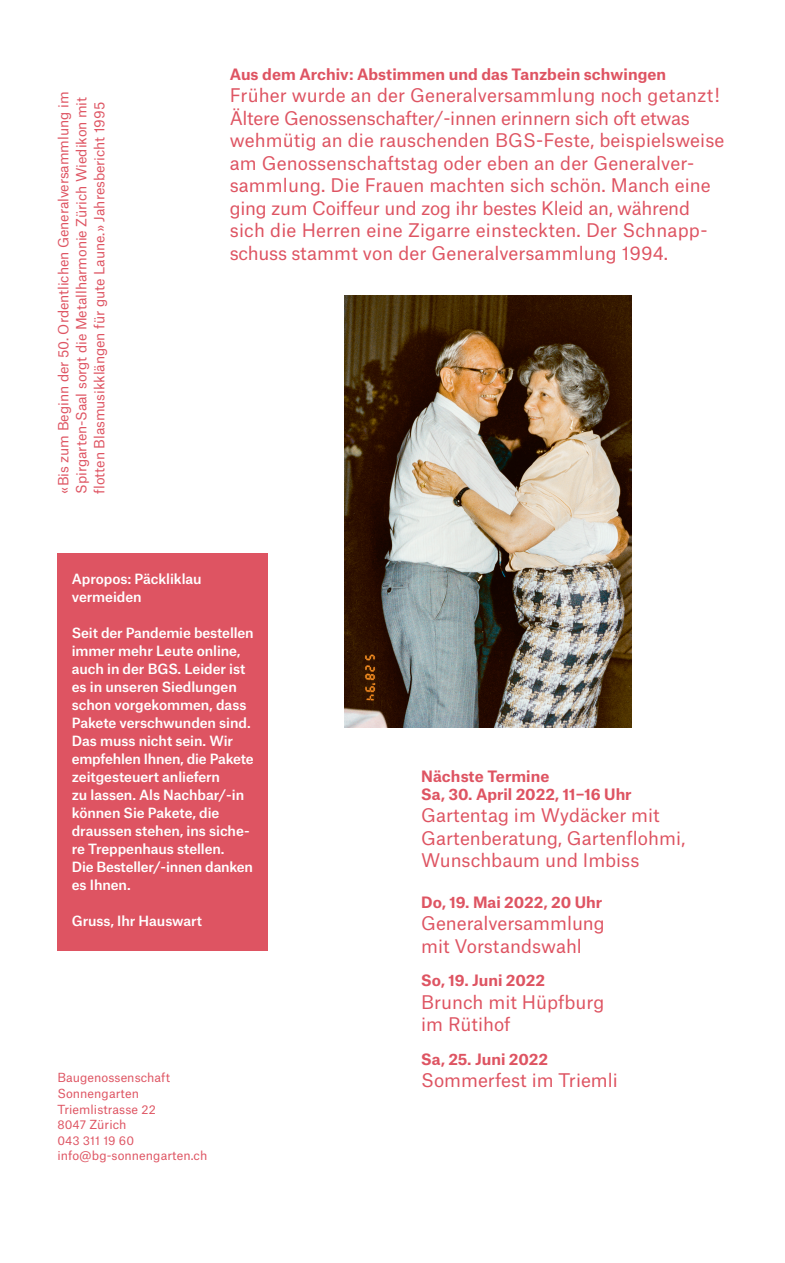
<style>
.page{position:relative;width:785px;height:1263px;background:#fff}
.page>*{position:absolute;margin:0;border:0;box-sizing:border-box;transform-origin:0 0}
.t1{font:18px/22.5px "Atlas Grotesk";color:#de5462}
.t2{font:700 15px/18px "Atlas Grotesk";color:#de5462}
.t3{font:500 13.5px/18px "Atlas Grotesk";letter-spacing:-.005em;color:#fff}
.t4{font:13.5px/18px "Atlas Grotesk";letter-spacing:-.005em;color:#de5462}
.t5{font:12px/15.6px "Atlas Grotesk";letter-spacing:.005em;color:#de5462}
.t6{font:11.55px "Atlas Grotesk";letter-spacing:.005em;color:#de5462}
.s1{font-size:11.55px}
</style>
<div class="page">
<div style="left:57px;top:554px;width:211px;height:397px;background:#de5462"></div>
<img style="left:344px;top:296px;width:287px;height:432px">
<p class="t4" style="left:53px;top:494px;width:403px;rotate:-90deg">«Bis zum Beginn der 50. Ordentlichen Generalversammlung im<br>Spirgarten-Saal sorgt die Metallharmonie Zürich Wiedikon mit flotten Blasmusikklängen für gute Laune.» Jahresbericht 1995</p>
<p class="t2" style="left:230px;top:63px;width:438px">Aus dem Archiv: Abstimmen und das Tanzbein schwingen</p>
<p class="t1" style="left:230px;top:82px;width:496px">Früher wurde an der Generalversammlung noch getanzt!<br>Ältere Genossenschafter/-innen erinnern sich oft etwas wehmütig an die rauschenden BGS-Feste, beispielsweise am Genossenschaftstag oder eben an der Generalver&shy;sammlung. Die Frauen machten sich schön. Manch eine ging zum Coiffeur und zog ihr bestes Kleid an, während sich die Herren eine Zigarre einsteckten. Der Schnapp&shy;schuss stammt von der Generalversammlung 1994.</p>
<p class="t3" style="left:72px;top:568px;width:131px">Apropos: Päckliklau vermeiden</p>
<p class="t3" style="left:72px;top:622px;width:183px">Seit der Pandemie bestellen immer mehr Leute online, auch in der BGS. Leider ist es in unseren Siedlungen schon vorgekommen, dass<br>Pakete verschwunden sind.<br>Das muss nicht sein. Wir empfehlen Ihnen, die Pakete zeitgesteuert anliefern<br>zu lassen. Als Nachbar/-in können Sie Pakete, die draussen stehen, ins siche&shy;re Treppenhaus stellen.<br>Die Besteller/-innen danken es Ihnen.</p>
<p class="t3" style="left:72px;top:910px;width:132px">Gruss, Ihr Hauswart</p>
<p class="t5" style="left:57px;top:1069px;width:114px">Baugenossenschaft<br>Sonnengarten<br>Triemlistrasse <span class="s1">22<br>8047</span> Zürich</p>
<p class="t6" style="left:57px;top:1131px;width:78px">043 311 19 60</p>
<p class="t5" style="left:57px;top:1146px;width:151px">info@bg-sonnengarten.ch</p>
<p class="t2" style="left:421px;top:765px;width:212px">Nächste Termine<br>Sa, 30. April 2022, 11−16 Uhr</p>
<p class="t1" style="left:421px;top:802px;width:265px">Gartentag im Wydäcker mit<br>Gartenberatung, Gartenflohmi,<br>Wunschbaum und Imbiss</p>
<p class="t2" style="left:421px;top:891px;width:182px">Do, 19. Mai 2022, 20 Uhr</p>
<p class="t1" style="left:421px;top:910px;width:185px">Generalversammlung mit Vorstandswahl</p>
<p class="t2" style="left:421px;top:970px;width:125px">So, 19. Juni 2022</p>
<p class="t1" style="left:421px;top:989px;width:185px">Brunch mit Hüpfburg im Rütihof</p>
<p class="t2" style="left:421px;top:1048px;width:128px">Sa, 25. Juni 2022</p>
<p class="t1" style="left:421px;top:1067px;width:198px">Sommerfest im Triemli</p>
</div>
